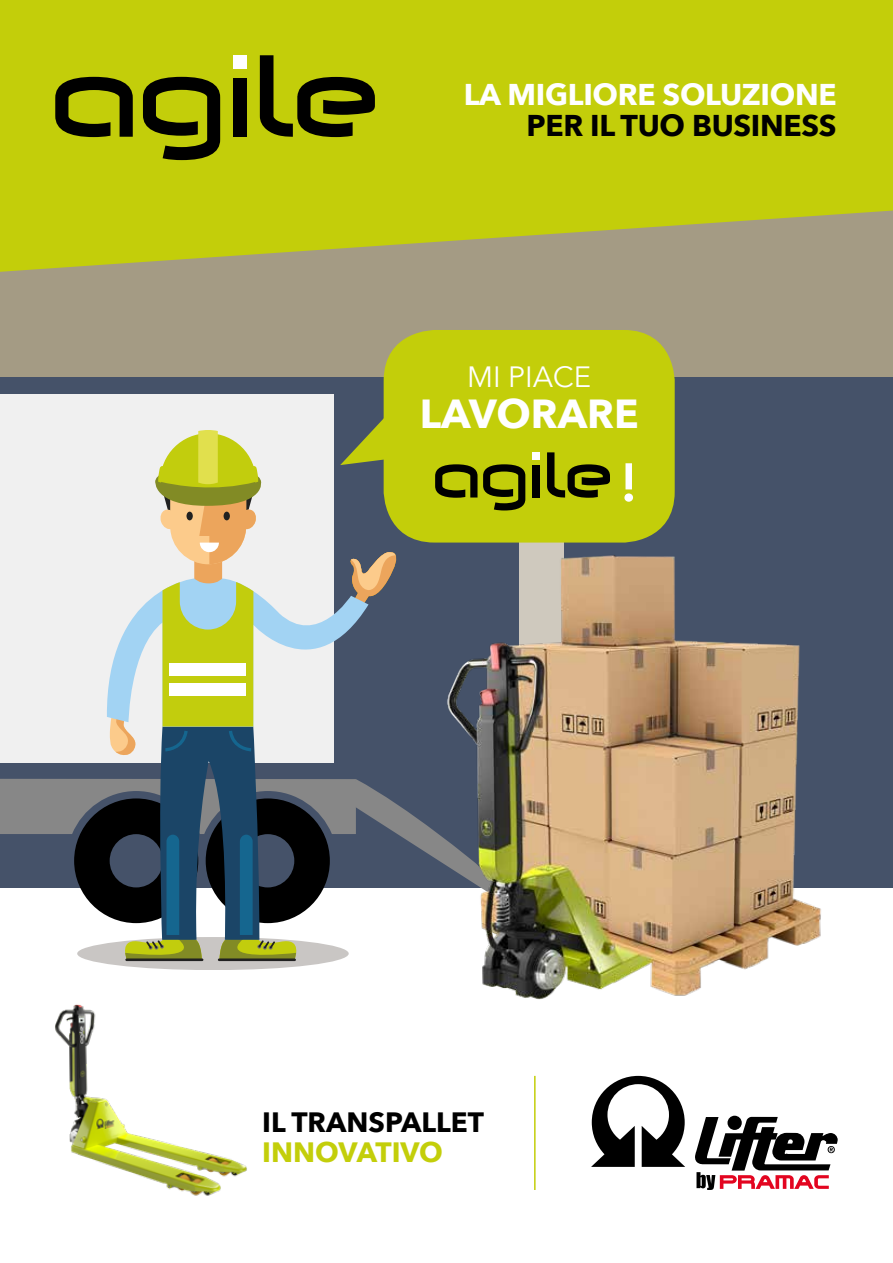
<style>
.page{position:relative;width:893px;height:1263px;background:#fff}
.page>*{position:absolute;margin:0;border:0;box-sizing:border-box;transform-origin:0 0}
.t1{font:600 53.85px "Avenir Next";color:#fff}
.t2{font:700 40.5px "Avenir Next";color:#fff}
.t3{font:700 30px "Avenir Next";letter-spacing:-.01em;color:#fff}
.t4{font:700 30px "Avenir Next";letter-spacing:-.01em;color:#000}
.t5{font:29.25px "Avenir Next";color:#fff}
.t6{font:700 27.9px "Avenir Next";color:#000}
.t7{font:700 27.9px "Avenir Next";color:#c3ce0a}
</style>
<div class="page">
<img style="left:55px;top:1004px;width:192px;height:192px">
<div style="left:0;top:210px;width:893px;height:167px;background:#a49b84"></div>
<div style="left:1px;top:377px;width:518px;height:510px;background:#455269"></div>
<div style="left:564px;top:377px;width:329px;height:510px;background:#455269"></div>
<div style="left:0;top:394px;width:334px;height:369px;background:#f0f0f0"></div>
<svg style="left:0;top:763px;width:74px;height:71px;fill:#878787"></svg>
<div style="left:77px;top:937px;width:272px;height:33px;background:#c9c6c4;border-radius:50%"></div>
<hr style="left:218px;top:958px;width:78px;height:3px;background:#212121">
<hr style="left:125px;top:958px;width:78px;height:3px;background:#212121">
<svg style="left:0;top:0;width:893px;height:272px;background:#bfc719"></svg>
<svg style="left:591px;top:1076px;width:94px;height:91px"></svg>
<svg style="left:695px;top:1117px;width:143px;height:73px"></svg>
<hr style="left:534px;top:1076px;width:2px;height:114px;background:#c3ce0a">
<svg style="left:55px;top:77px;width:78px;height:60px;background:#595e04"></svg>
<svg style="left:143px;top:77px;width:77px;height:83px;background:#5f6504"></svg>
<div style="left:233px;top:78px;width:13px;height:59px;background:#000"></div>
<div style="left:233px;top:55px;width:13px;height:13px;background:#fff"></div>
<svg style="left:260px;top:55px;width:115px;height:82px;background:#707705"></svg>
<div style="left:384px;top:330px;width:291px;height:212px;background:#c3ce0a;border-radius:51px"></div>
<svg style="left:74px;top:415px;width:463px;height:545px"></svg>
<div style="left:532px;top:465px;width:8px;height:32px;background:#000"></div>
<div style="left:532px;top:452px;width:8px;height:8px;background:#fff"></div>
<svg style="left:547px;top:452px;width:63px;height:46px"></svg>
<img style="left:415px;top:542px;width:478px;height:458px">
<p class="t3" style="left:464px;top:68px;width:374px">LA MIGLIORE SOLUZIONE</p>
<p class="t4" style="left:526px;top:100px;width:312px">PER IL TUO BUSINESS</p>
<p class="t5" style="left:467px;top:352px;width:125px">MI PIACE</p>
<h2 class="t2" style="left:420px;top:379px;width:220px">LAVORARE</h2>
<h1 class="t1" style="left:620px;top:436px;width:20px">!</h1>
<p class="t6" style="left:262px;top:1098px;width:223px">IL TRANSPALLET</p>
<p class="t7" style="left:262px;top:1128px;width:182px">INNOVATIVO</p>
</div>
